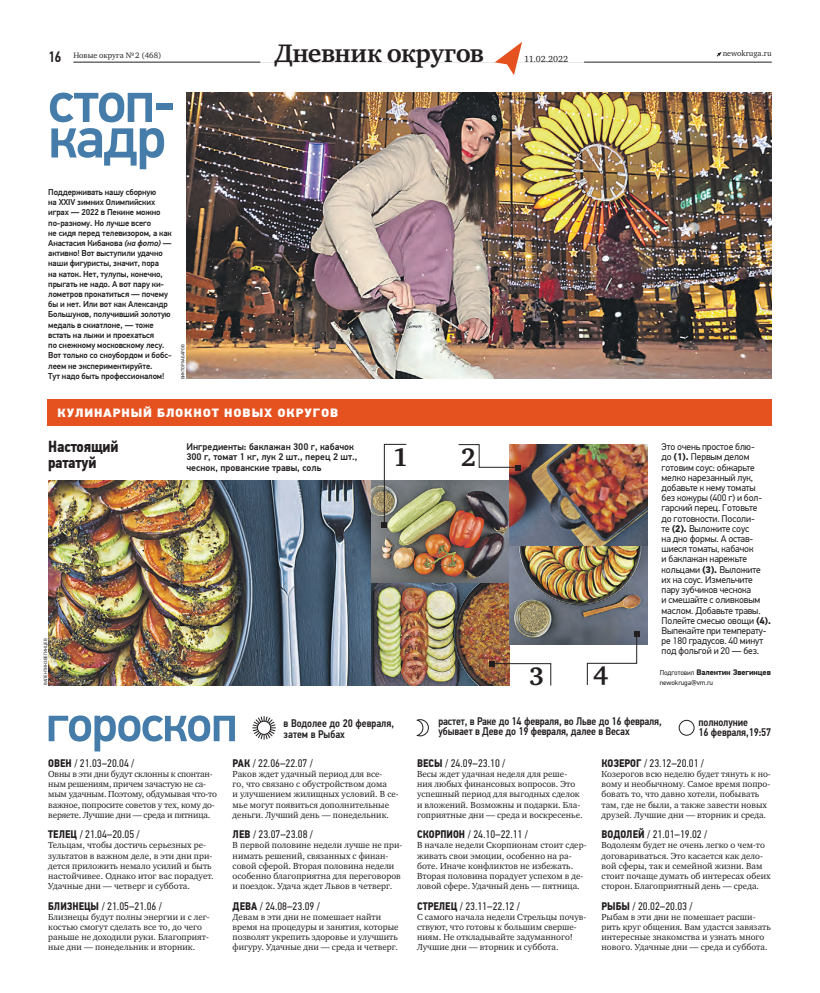
<style>
.page{position:relative;width:820px;height:993px;background:#fff}
.page>*{position:absolute;margin:0;border:0;box-sizing:border-box;transform-origin:0 0}
.t1{font:500 58.8px "PF Din Text Pro";letter-spacing:-.035em;color:#457ca9}
.t2{font:500 51.4px "PF Din Text Pro";letter-spacing:-.035em;color:#457ca9}
.t3{font:700 26px "Charter ITC";letter-spacing:-.01em;color:#231f20}
.t4{font:700 16px/16px "PF Din Text Cond Pro";letter-spacing:-.01em;color:#231f20}
.t5{font:500 15px "PF Din Text Cond Pro";color:#231f20}
.t6{font:900 12px "PF Din Text Pro";letter-spacing:.07em;color:#fff}
.t7{font:11px "PF Din Text Cond Pro";color:#231f20}
.t8{font:500 11px/10.2px "PF Din Text Cond Pro";letter-spacing:-.01em;color:#231f20}
.t9{font:9.6px/10.2px "PF Din Text Pro";letter-spacing:-.015em;color:#231f20}
.t10{font:500 9.6px/10.2px "PF Din Text Pro";color:#231f20}
.t11{font:9px/10.2px "Charter ITC";color:#231f20}
.t12{font:9px/10.2px "Charter ITC";letter-spacing:-.02em;color:#231f20}
.t13{font:500 8.5px/10.2px "PF Din Text Pro";letter-spacing:-.015em;color:#231f20}
.t14{font:8px "Charter ITC";color:#231f20}
.t15{font:700 8px "PF Din Text Pro";letter-spacing:-.015em;color:#231f20}
.t16{font:7px "PF Din Text Pro";letter-spacing:-.015em;color:#231f20}
.t17{font:4.5px "PF Din Text Pro";color:#231f20}
.s1{font-style:italic}
.s2{font-weight:700}
.s3{font-weight:400;font-size:7px}
</style>
<div class="page">
<svg style="left:716px;top:52px;width:5px;height:5px"></svg>
<hr style="left:73px;top:62px;width:698px;height:1px;background:#231f20">
<div style="left:260px;top:43px;width:324px;height:20px;background:#fff"></div>
<svg style="left:494px;top:42px;width:28px;height:33px"></svg>
<svg style="left:416px;top:719px;width:12px;height:17px"></svg>
<svg style="left:252px;top:716px;width:24px;height:23px"></svg>
<div style="left:678px;top:719px;width:16px;height:16px;border:1px solid #231f20;border-radius:50%"></div>
<img style="left:186px;top:93px;width:585px;height:285px">
<img style="left:48px;top:480px;width:461px;height:204px">
<img style="left:509px;top:444px;width:138px;height:200px">
<svg style="left:381px;top:443px;width:25px;height:85px"></svg>
<svg style="left:489px;top:660px;width:62px;height:25px"></svg>
<svg style="left:586px;top:631px;width:53px;height:54px"></svg>
<svg style="left:458px;top:444px;width:63px;height:26px"></svg>
<div style="left:47px;top:399px;width:724px;height:26px;background:#e65120"></div>
<h3 class="t5" style="left:48px;top:51px;width:15px">16</h3>
<h3 class="t3" style="left:274px;top:37px;width:211px">Дневник округов</h3>
<p class="t14" style="left:722px;top:48px;width:51px">newokruga.ru</p>
<p class="t14" style="left:73px;top:50px;width:89px">Новые округа № 2 (468)</p>
<p class="t11" style="left:524px;top:54px;width:45px">11.02.2022</p>
<h1 class="t1" style="left:48px;top:78px;width:128px">стоп-</h1>
<h1 class="t1" style="left:48px;top:113px;width:120px">кадр</h1>
<p class="t13" style="left:48px;top:188px;width:125px">Поддерживать нашу сборную<br>на XXIV зимних Олимпийских играх — 2022 в Пекине можно по-разному. Но лучше всего<br>не сидя перед телевизором, а как<br>Анастасия Кибанова <span class="s1">(на фото)</span> — активно! Вот выступили удачно наши фигуристы, значит, пора<br>на каток. Нет, тулупы, конечно, прыгать не надо. А вот пару ки&shy;лометров прокатиться — почему бы и нет. Или вот как Александр<br>Большунов, получивший золотую медаль в скиатлоне, — тоже встать на лыжи и проехаться<br>по снежному московскому лесу.<br>Вот только со сноубордом и бобс&shy;леем не экспериментируйте.<br>Тут надо быть профессионалом!</p>
<p class="t17" style="left:181px;top:379px;width:36px;rotate:-90deg">ВИКТОР ХАБАРОВ</p>
<h3 class="t6" style="left:58px;top:407px;width:282px">КУЛИНАРНЫЙ БЛОКНОТ НОВЫХ ОКРУГОВ</h3>
<h3 class="t4" style="left:48px;top:439px;width:72px">Настоящий рататуй</h3>
<p class="t10" style="left:186px;top:442px;width:172px">Ингредиенты: баклажан 300 г, кабачок<br>300 г, томат 1 кг, лук 2 шт., перец 2 шт., чеснок, прованские травы, соль</p>
<p class="t9" style="left:661px;top:442px;width:111px">Это очень простое блю-<br>до <span class="s2">(1).</span> Первым делом готовим соус: обжарьте мелко нарезанный лук, добавьте к нему томаты без кожуры (400 г) и бол&shy;гарский перец. Готовьте<br>до готовности. Посоли-<br>те <span class="s2">(2).</span> Выложите соус<br>на дно формы. А остав&shy;шиеся томаты, кабачок<br>и баклажан нарежьте кольцами <span class="s2">(3).</span> Выложите их на соус. Измельчите пару зубчиков чеснока<br>и смешайте с оливковым маслом. Добавьте травы.<br>Полейте смесью овощи <span class="s2">(4).<br></span>Выпекайте при температу&shy;ре 180 градусов. 40 минут под фольгой и 20 — без.</p>
<p class="t15" style="left:659px;top:668px;width:112px"><span class="s3">Подготовил</span> Валентин Звегинцев</p>
<p class="t16" style="left:659px;top:679px;width:55px">newokruga@vm.ru</p>
<h3 class="t3" style="left:393px;top:441px;width:17px">1</h3>
<h3 class="t3" style="left:460px;top:441px;width:17px">2</h3>
<p class="t17" style="left:44px;top:684px;width:48px;rotate:-90deg">ВАЛЕНТИНЗВЕГИНЦЕВ</p>
<h3 class="t3" style="left:593px;top:659px;width:17px">4</h3>
<h3 class="t3" style="left:529px;top:659px;width:17px">3</h3>
<h2 class="t2" style="left:46px;top:702px;width:194px">гороскоп</h2>
<p class="t7" style="left:48px;top:758px;width:88px"><span class="s2">ОВЕН</span> / 21.03–20.04 /</p>
<p class="t12" style="left:48px;top:768px;width:170px">Овны в эти дни будут склонны к спонтан&shy;ным решениям, причем зачастую не са&shy;мым удачным. Поэтому, обдумывая что-то важное, попросите советов у тех, кому до&shy;веряете. Лучшие дни — среда и пятница.</p>
<p class="t7" style="left:232px;top:829px;width:82px"><span class="s2">ЛЕВ</span> / 23.07–23.08 /</p>
<p class="t11" style="left:232px;top:839px;width:171px">В первой половине недели лучше не при&shy;нимать решений, связанных с финан&shy;совой сферой. Вторая половина недели особенно благоприятна для переговоров и поездок. Удача ждет Львов в четверг.</p>
<p class="t8" style="left:283px;top:719px;width:112px">в Водолее до 20 февраля, затем в Рыбах</p>
<p class="t8" style="left:438px;top:716px;width:225px">растет, в Раке до 14 февраля, во Льве до 16 февраля, убывает в Деве до 19 февраля, далее в Весах</p>
<p class="t8" style="left:698px;top:718px;width:74px">полнолуние<br>16 февраля,19:57</p>
<p class="t7" style="left:232px;top:758px;width:82px"><span class="s2">РАК</span> / 22.06–22.07 /</p>
<p class="t11" style="left:232px;top:768px;width:167px">Раков ждет удачный период для все-<br>го, что связано с обустройством дома<br>и улучшением жилищных условий. В се&shy;мье могут появиться дополнительные деньги. Лучший день — понедельник.</p>
<p class="t7" style="left:417px;top:758px;width:90px"><span class="s2">ВЕСЫ</span> / 24.09–23.10 /</p>
<p class="t11" style="left:417px;top:768px;width:167px">Весы ждет удачная неделя для реше&shy;ния любых финансовых вопросов. Это успешный период для выгодных сделок и вложений. Возможны и подарки. Бла&shy;гоприятные дни — среда и воскресенье.</p>
<p class="t7" style="left:601px;top:758px;width:104px"><span class="s2">КОЗЕРОГ</span> / 23.12–20.01 /</p>
<p class="t11" style="left:601px;top:768px;width:171px">Козерогов всю неделю будет тянуть к но&shy;вому и необычному. Самое время попро&shy;бовать то, что давно хотели, побывать там, где не были, а также завести новых друзей. Лучшие дни — вторник и среда.</p>
<p class="t7" style="left:601px;top:829px;width:107px"><span class="s2">ВОДОЛЕЙ</span> / 21.01–19.02 /</p>
<p class="t11" style="left:601px;top:839px;width:171px">Водолеям будет не очень легко о чем-то договариваться. Это касается как дело&shy;вой сферы, так и семейной жизни. Вам стоит почаще думать об интересах обеих сторон. Благоприятный день — среда.</p>
<p class="t7" style="left:48px;top:829px;width:93px"><span class="s2">ТЕЛЕЦ</span> / 21.04–20.05 /</p>
<p class="t11" style="left:48px;top:839px;width:167px">Тельцам, чтобы достичь серьезных ре&shy;зультатов в важном деле, в эти дни при&shy;дется приложить немало усилий и быть настойчивее. Однако итог вас порадует.<br>Удачные дни — четверг и суббота.</p>
<p class="t7" style="left:417px;top:829px;width:112px"><span class="s2">СКОРПИОН</span> / 24.10–22.11 /</p>
<p class="t11" style="left:417px;top:839px;width:171px">В начале недели Скорпионам стоит сдер&shy;живать свои эмоции, особенно на ра&shy;боте. Иначе конфликтов не избежать.<br>Вторая половина порадует успехом в де&shy;ловой сфере. Удачный день — пятница.</p>
<p class="t7" style="left:48px;top:901px;width:115px"><span class="s2">БЛИЗНЕЦЫ</span> / 21.05–21.06 /</p>
<p class="t11" style="left:48px;top:911px;width:163px">Близнецы будут полны энергии и с лег&shy;костью смогут сделать все то, до чего раньше не доходили руки. Благоприят&shy;ные дни — понедельник и вторник.</p>
<p class="t7" style="left:232px;top:901px;width:89px"><span class="s2">ДЕВА</span> / 24.08–23.09 /</p>
<p class="t11" style="left:232px;top:911px;width:167px">Девам в эти дни не помешает найти время на процедуры и занятия, которые позволят укрепить здоровье и улучшить фигуру. Удачные дни — среда и четверг.</p>
<p class="t7" style="left:417px;top:901px;width:104px"><span class="s2">СТРЕЛЕЦ</span> / 23.11–22.12 /</p>
<p class="t11" style="left:417px;top:911px;width:171px">С самого начала недели Стрельцы почув&shy;ствуют, что готовы к большим сверше&shy;ниям. Не откладывайте задуманного!<br>Лучшие дни — вторник и суббота.</p>
<p class="t7" style="left:601px;top:901px;width:93px"><span class="s2">РЫБЫ</span> / 20.02–20.03 /</p>
<p class="t11" style="left:601px;top:911px;width:171px">Рыбам в эти дни не помешает расши&shy;рить круг общения. Вам удастся завязать интересные знакомства и узнать много нового. Удачные дни — среда и суббота.</p>
</div>
